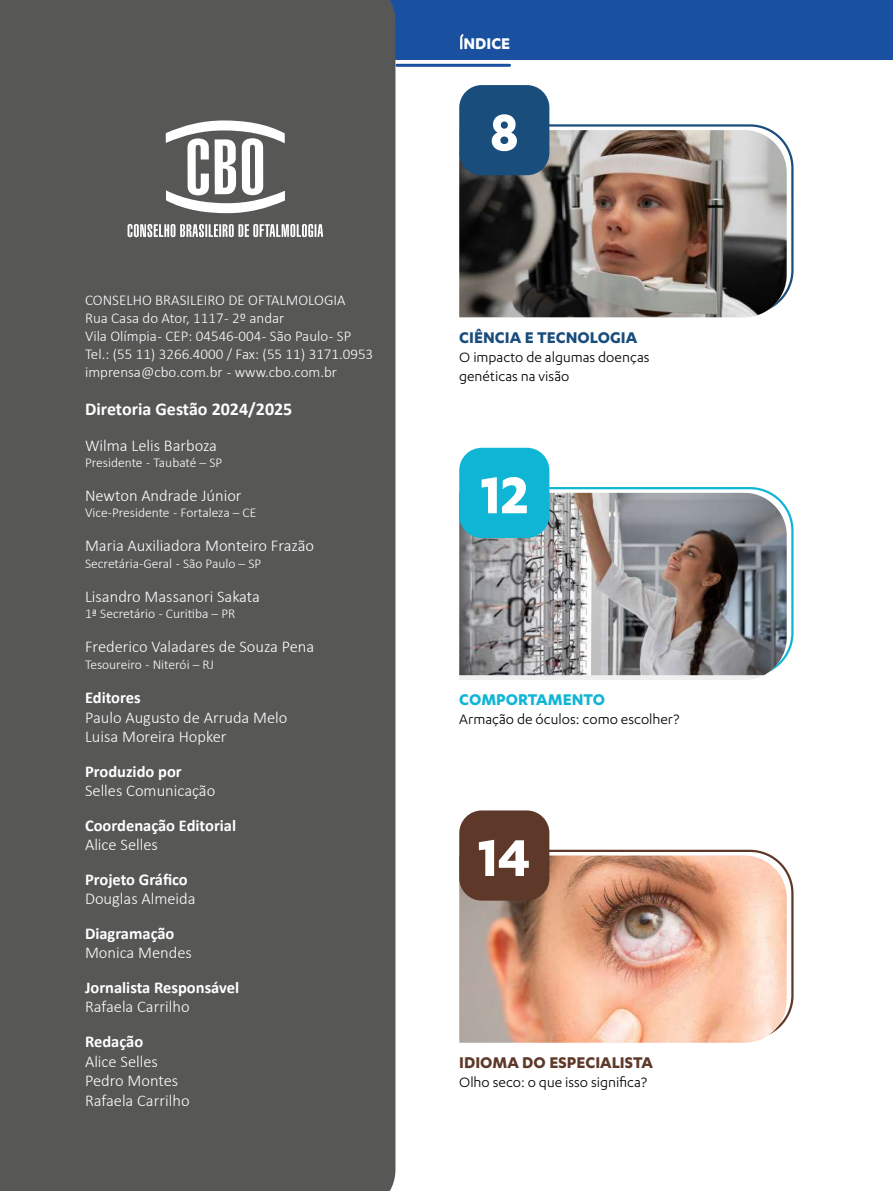
<style>
.page{position:relative;width:893px;height:1191px;background:#fff}
.page>*{position:absolute;margin:0;border:0;box-sizing:border-box;transform-origin:0 0}
.t1{font:700 60px "Karbon";color:#fff}
.t2{font:700 18px "Calibri";color:#fff}
.t3{font:700 18px "Karbon";color:#5e3929}
.t4{font:700 18px "Karbon";color:#194d7c}
.t5{font:700 18px "Karbon";color:#0fb5d5}
.t6{font:700 18px "Karbon";color:#fff}
.t7{font:300 16.5px/19.8px "Calibri";color:#fff}
.t8{font:700 16.5px "Calibri";color:#fff}
.t9{font:15.75px/18.9px "Karbon";color:#000}
.t10{font:300 15px/18px "Calibri";color:#fff}
.t11{font:300 13.5px "Calibri";color:#fff}
.s1{font-weight:400}
</style>
<div class="page">
<div style="left:332px;top:0;width:561px;height:60px;background:#1951a0"></div>
<div style="left:0;top:0;width:395px;height:1191px;background:#575756"></div>
<svg style="left:166px;top:120px;width:119px;height:93px"></svg>
<svg style="left:128px;top:224px;width:195px;height:13px"></svg>
<hr style="left:397px;top:64px;width:113px;height:3px;background:#1951a0">
<img style="left:459px;top:855px;width:328px;height:187px">
<div style="left:459px;top:810px;width:90px;height:90px;background:#5e3929;border-radius:23px"></div>
<img style="left:459px;top:130px;width:328px;height:187px">
<div style="left:459px;top:85px;width:90px;height:90px;background:#194d7c;border-radius:23px"></div>
<svg style="left:459px;top:675px;width:305px;height:5px;fill:#f0f0f0"></svg>
<img style="left:459px;top:493px;width:328px;height:182px">
<div style="left:459px;top:448px;width:90px;height:90px;background:#0fb5d5;border-radius:23px"></div>
<p class="t10" style="left:85px;top:291px;width:290px">CONSELHO BRASILEIRO DE OFTALMOLOGIA<br>Rua Casa do Ator, 1117 - 2º andar<br>Vila Olímpia - CEP: 04546-004 - São Paulo - SP Tel.: (55 11) 3266.4000 / Fax: (55 11) 3171.0953 imprensa@cbo.com.br - www.cbo.com.br</p>
<p class="t2" style="left:85px;top:396px;width:209px">Diretoria Gestão 2024/2025</p>
<p class="t7" style="left:85px;top:435px;width:133px">Wilma Lelis Barboza</p>
<p class="t11" style="left:85px;top:454px;width:139px">Presidente - Taubaté – SP</p>
<p class="t7" style="left:85px;top:485px;width:158px">Newton Andrade Júnior</p>
<p class="t11" style="left:85px;top:504px;width:173px">Vice-Presidente - Fortaleza – CE</p>
<p class="t7" style="left:85px;top:536px;width:231px">Maria Auxiliadora Monteiro Frazão</p>
<p class="t11" style="left:85px;top:555px;width:178px">Secretária-Geral - São Paulo – SP</p>
<p class="t7" style="left:85px;top:586px;width:176px">Lisandro Massanori Sakata</p>
<p class="t11" style="left:85px;top:605px;width:152px">1ª Secretário - Curitiba – PR</p>
<p class="t7" style="left:85px;top:637px;width:231px">Frederico Valadares de Souza Pena</p>
<p class="t11" style="left:85px;top:655px;width:130px">Tesoureiro - Niterói – RJ</p>
<p class="t8" style="left:85px;top:685px;width:57px">Editores</p>
<p class="t7" style="left:85px;top:707px;width:204px">Paulo Augusto de Arruda Melo<br>Luisa Moreira Hopker</p>
<p class="t8" style="left:85px;top:759px;width:98px">Produzido por</p>
<p class="t7" style="left:85px;top:781px;width:132px">Selles Comunicação</p>
<p class="t8" style="left:85px;top:813px;width:153px">Coordenação Editorial</p>
<p class="t7" style="left:85px;top:835px;width:74px">Alice Selles</p>
<p class="t8" style="left:85px;top:867px;width:104px">Projeto Gráfico</p>
<p class="t7" style="left:85px;top:889px;width:112px">Douglas Almeida</p>
<p class="t8" style="left:85px;top:921px;width:91px">Diagramação</p>
<p class="t7" style="left:85px;top:943px;width:108px">Monica Mendes</p>
<p class="t8" style="left:85px;top:975px;width:156px">Jornalista Responsável</p>
<p class="t7" style="left:85px;top:997px;width:106px">Rafaela Carrilho</p>
<p class="t8" style="left:85px;top:1029px;width:60px">Redação</p>
<p class="t7" style="left:85px;top:1051px;width:106px">Alice Selles<br>Pedro Montes<br>Rafaela Carrilho</p>
<p class="t6" style="left:459px;top:33px;width:53px"><span class="s1">Í</span>NDICE</p>
<h1 class="t1" style="left:490px;top:98px;width:29px">8</h1>
<p class="t4" style="left:459px;top:327px;width:179px">CIÊNCIA E TECNOLOGIA</p>
<p class="t9" style="left:459px;top:347px;width:192px">O impacto de algumas doenças genéticas na visão</p>
<h1 class="t1" style="left:480px;top:461px;width:49px">12</h1>
<p class="t5" style="left:459px;top:689px;width:147px">COMPORTAMENTO</p>
<p class="t9" style="left:459px;top:709px;width:222px">Armação de óculos: como escolher?</p>
<h1 class="t1" style="left:478px;top:823px;width:55px">14</h1>
<p class="t3" style="left:459px;top:1052px;width:195px">IDIOMA DO ESPECIALISTA</p>
<p class="t9" style="left:459px;top:1072px;width:189px">Olho seco: o que isso significa?</p>
</div>
